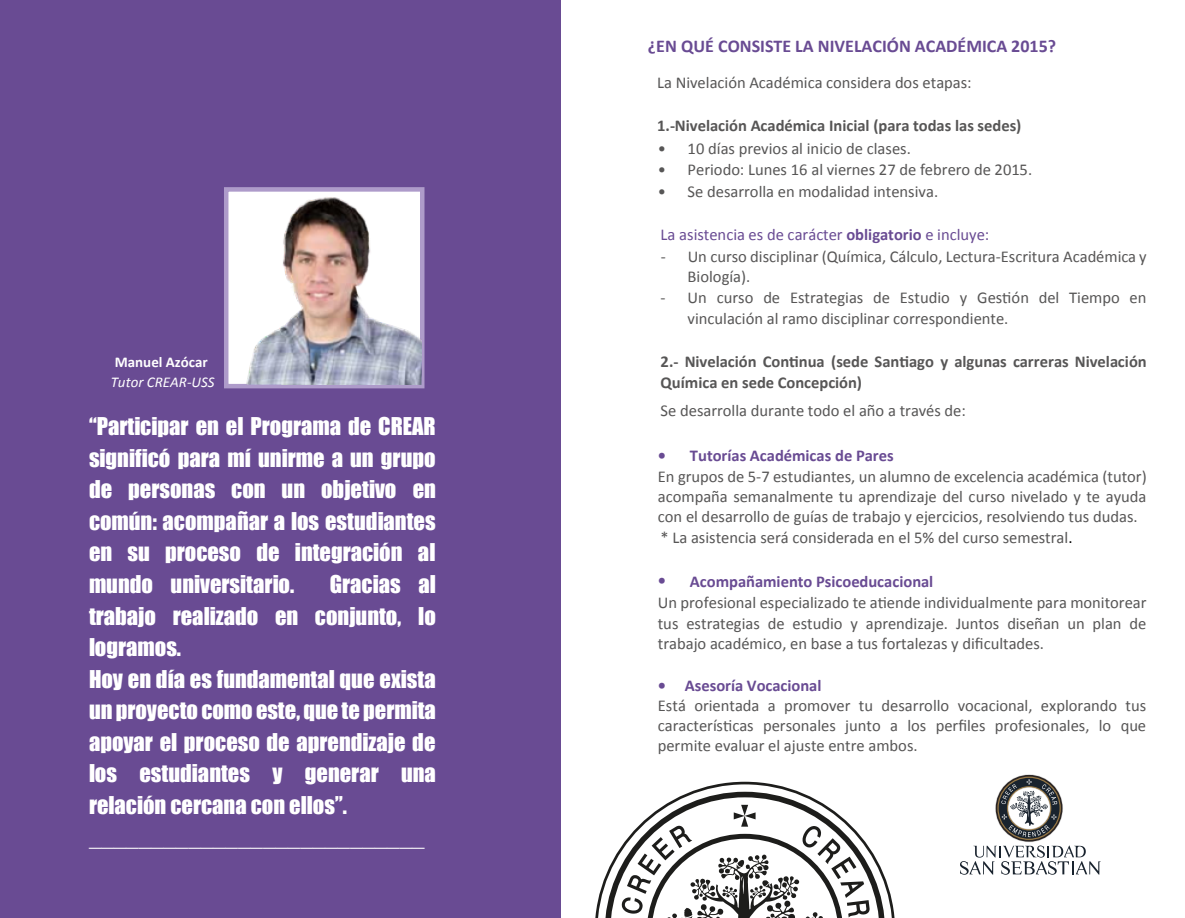
<style>
.page{position:relative;width:1185px;height:918px;background:#fff}
.page>*{position:absolute;margin:0;border:0;box-sizing:border-box;transform-origin:0 0}
.t1{font:22.5px/31.7px "Impact";color:#fff;text-align:justify}
.t2{font:700 18px "Calibri";color:#694b93}
.t3{font:16.5px/20.1px "Calibri";color:#575656}
.t4{font:700 16.5px/20.7px "Calibri";letter-spacing:-.005em;color:#575656}
.t5{font:700 16.5px "Calibri";letter-spacing:-.005em;color:#694b93}
.t6{font:16.5px "Calibri";color:#694b93}
.t7{font:italic 15px "Calibri";color:#fff}
.t8{font:700 15px "Calibri";color:#fff}
.s1{font-weight:700}
.s2{color:#000}
</style>
<div class="page">
<div style="left:0;top:0;width:560px;height:918px;background:#694b93"></div>
<div style="left:224px;top:187px;width:200px;height:201px;background:#fff;border:4px solid #ae9bca"></div>
<img style="left:224px;top:353px;width:5px;height:20px">
<img style="left:224px;top:373px;width:28px;height:16px">
<img style="left:246px;top:197px;width:175px;height:188px">
<svg style="left:595px;top:782px;width:300px;height:136px"></svg>
<svg style="left:960px;top:846px;width:141px;height:29px"></svg>
<svg style="left:995px;top:774px;width:68px;height:68px"></svg>
<svg style="left:996px;top:776px;width:66px;height:65px"></svg>
<svg style="left:997px;top:777px;width:64px;height:63px"></svg>
<svg style="left:999px;top:778px;width:61px;height:61px"></svg>
<svg style="left:1001px;top:780px;width:56px;height:57px"></svg>
<p class="t8" style="left:115px;top:353px;width:95px">Manuel Azócar</p>
<p class="t7" style="left:111px;top:372px;width:105px">Tutor CREAR-USS</p>
<h1 class="t1" style="left:89px;top:410px;width:348px">“Participar en el Programa de CREAR significó para mí unirme a un grupo de personas con un objetivo en común: acompañar a los estudiantes en su proceso de integración al mundo universitario.</h1>
<p class="t1" style="left:89px;top:568px;width:348px;text-align:left;text-indent:241px">Gracias al trabajo realizado en conjunto, lo logramos.<br>Hoy en día es fundamental que exista un proyecto como este, que te permita apoyar el proceso de aprendizaje de los estudiantes y generar una relación cercana con ellos”. ___________________________</p>
<p class="t2" style="left:648px;top:35px;width:410px">¿EN QUÉ CONSISTE LA NIVELACIÓN ACADÉMICA 2015?</p>
<p class="t3" style="left:657px;top:72px;width:316px">La Nivelación Académica considera dos etapas:</p>
<p class="t4" style="left:657px;top:114px;width:366px">1.-Nivelación Académica Inicial (para todas las sedes)</p>
<p class="t3" style="left:688px;top:137px;width:346px;line-height:21.6px">10 días previos al inicio de clases.<br>Periodo: Lunes 16 al viernes 27 de febrero de 2015.<br>Se desarrolla en modalidad intensiva.</p>
<p class="t6" style="left:661px;top:224px;width:330px">La asistencia es de carácter <span class="s1">obligatorio</span> e incluye:</p>
<p class="t3" style="left:688px;top:246px;width:461px;line-height:20.7px;text-indent:-27px">- Un curso disciplinar (Química, Cálculo, Lectura-Escritura Académica y<br>Biología).</p>
<p class="t3" style="left:688px;top:287px;width:460px;line-height:20.7px;text-indent:-27px">- Un curso de Estrategias de Estudio y Gestión del Tiempo en vinculación al ramo disciplinar correspondiente.</p>
<p class="t4" style="left:661px;top:350px;width:488px">2.- Nivelación Continua (sede Santiago y algunas carreras Nivelación<br>Química en sede Concepción)</p>
<p class="t3" style="left:661px;top:401px;width:307px">Se desarrolla durante todo el año a través de:</p>
<p class="t5" style="left:690px;top:445px;width:205px">Tutorías Académicas de Pares</p>
<p class="t3" style="left:658px;top:467px;width:490px">En grupos de 5-7 estudiantes, un alumno de excelencia académica (tutor) acompaña semanalmente tu aprendizaje del curso nivelado y te ayuda con el desarrollo de guías de trabajo y ejercicios, resolviendo tus dudas. * La asistencia será considerada en el 5% del curso semestral<span class="s2">.</span></p>
<p class="t5" style="left:690px;top:571px;width:245px">Acompañamiento Psicoeducacional</p>
<p class="t3" style="left:658px;top:593px;width:490px;text-align:justify">Un profesional especializado te atiende individualmente para monitorear tus estrategias de estudio y aprendizaje. Juntos diseñan un plan de trabajo académico, en base a tus fortalezas y dificultades.</p>
<p class="t5" style="left:658px;top:675px;width:165px">• Asesoría Vocacional</p>
<p class="t3" style="left:658px;top:696px;width:490px;text-align:justify">Está orientada a promover tu desarrollo vocacional, explorando tus características personales junto a los perfiles profesionales, lo que permite evaluar el ajuste entre ambos.</p>
<p class="t3" style="left:658px;top:138px;width:10px">•</p>
<p class="t3" style="left:658px;top:159px;width:10px">•</p>
<p class="t3" style="left:658px;top:182px;width:10px">•</p>
<p class="t5" style="left:658px;top:446px;width:10px">•</p>
<p class="t5" style="left:658px;top:570px;width:10px">•</p>
</div>
